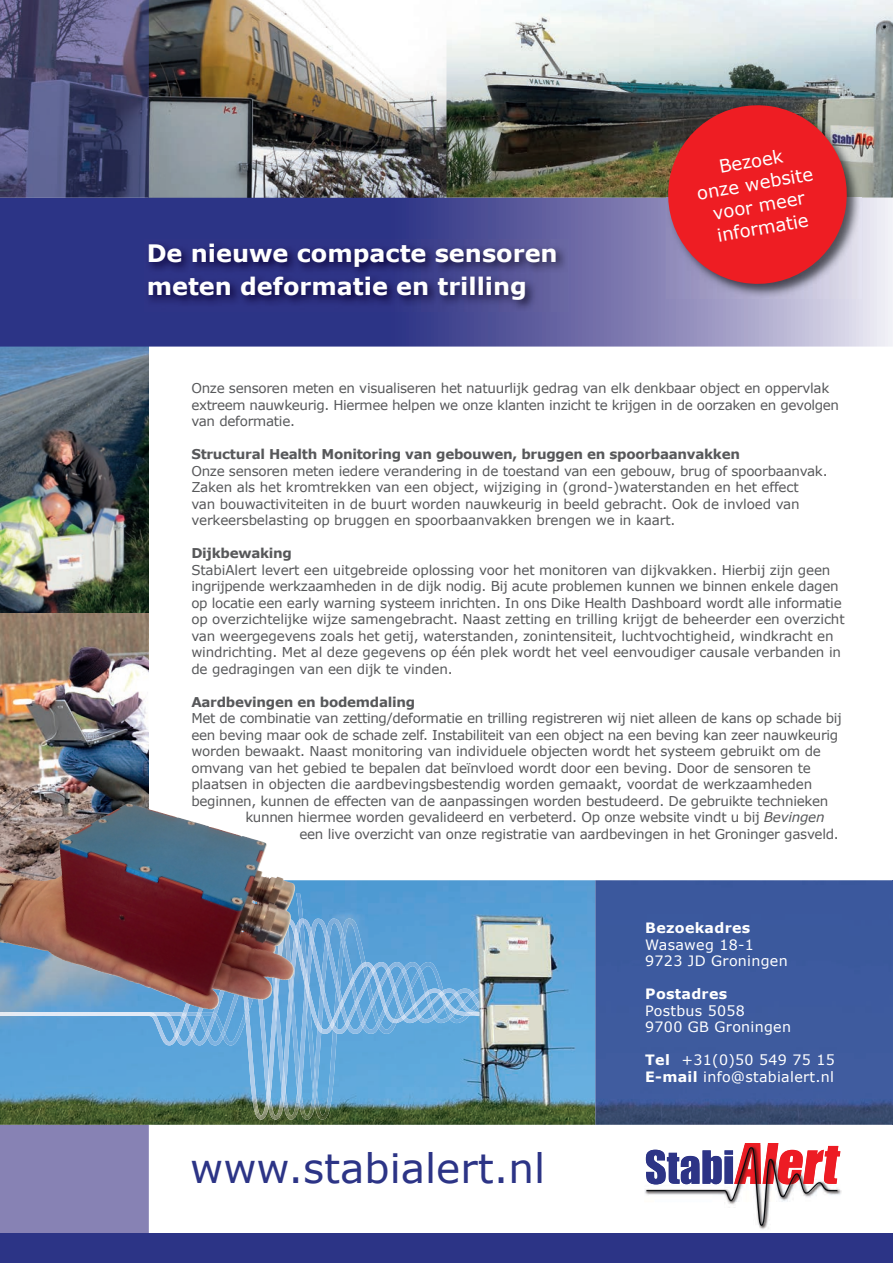
<style>
.page{position:relative;width:893px;height:1263px;background:#fff}
.page>*{position:absolute;margin:0;border:0;box-sizing:border-box;transform-origin:0 0}
.t1{font:40.5px "Verdana";color:#2c3486}
.t2{font:700 24px/33px "Verdana";color:#fff}
.t3{font:18px/22.5px "Verdana";color:#fff;text-align:center}
.t4{font:14.25px/16.5px "Verdana";letter-spacing:.02em;color:#fff}
.t5{font:700 14.25px "Verdana";letter-spacing:.02em;color:#fff}
.t6{font:13.5px/16.5px "Verdana";letter-spacing:-.02em;color:#57585a}
.t7{font:700 13.5px "Verdana";letter-spacing:-.02em;color:#57585a}
.s1{font-style:italic}
.s2{font-weight:700}
</style>
<div class="page">
<img style="left:149px;top:0;width:744px;height:198px">
<div style="left:0;top:1125px;width:149px;height:108px;background:#8782b4"></div>
<img style="left:0;top:0;width:149px;height:198px">
<img style="left:0;top:880px;width:595px;height:245px">
<svg style="left:646px;top:1143px;width:194px;height:83px"></svg>
<img style="left:0;top:347px;width:149px;height:533px">
<svg style="left:0;top:198px;width:893px;height:149px"></svg>
<img style="left:145px;top:240px;width:423px;height:72px">
<img style="left:666px;top:103px;width:195px;height:195px">
<svg style="left:661px;top:98px;width:193px;height:193px"></svg>
<img style="left:595px;top:880px;width:298px;height:245px">
<img style="left:159px;top:893px;width:20px;height:182px">
<img style="left:250px;top:1105px;width:17px;height:14px">
<div style="left:0;top:1016px;width:163px;height:23px;background:#59a1d8"></div>
<img style="left:267px;top:1105px;width:32px;height:14px">
<img style="left:149px;top:1016px;width:30px;height:22px">
<img style="left:0;top:1012px;width:149px;height:4px">
<img style="left:299px;top:1105px;width:29px;height:14px">
<img style="left:163px;top:893px;width:16px;height:119px">
<img style="left:149px;top:1012px;width:14px;height:4px">
<img style="left:453px;top:893px;width:26px;height:198px">
<div style="left:453px;top:919px;width:21px;height:114px;background:#59a1d8"></div>
<img style="left:453px;top:991px;width:20px;height:36px">
<svg style="left:453px;top:992px;width:12px;height:22px"></svg>
<svg style="left:476px;top:1001px;width:3px;height:6px"></svg>
<img style="left:179px;top:893px;width:274px;height:212px">
<svg style="left:196px;top:1012px;width:5px;height:7px"></svg>
<img style="left:163px;top:1012px;width:19px;height:4px">
<svg style="left:182px;top:1012px;width:5px;height:8px"></svg>
<img style="left:59px;top:803px;width:69px;height:42px">
<div style="left:0;top:1233px;width:893px;height:30px;background:#2c3486"></div>
<h2 class="t2" style="left:147px;top:237px;width:412px">De nieuwe compacte sensoren meten deformatie en trilling</h2>
<h3 class="t3" style="left:691px;top:161px;width:119px;rotate:-10deg">Bezoek<br>onze website voor meer informatie</h3>
<p class="t6" style="left:191px;top:380px;width:649px">Onze sensoren meten en visualiseren het natuurlijk gedrag van elk denkbaar object en oppervlak extreem nauwkeurig. Hiermee helpen we onze klanten inzicht te krijgen in de oorzaken en gevolgen van deformatie.</p>
<p class="t7" style="left:191px;top:445px;width:550px">Structural Health Monitoring van gebouwen, bruggen en spoorbaanvakken</p>
<p class="t6" style="left:191px;top:463px;width:638px">Onze sensoren meten iedere verandering in de toestand van een gebouw, brug of spoorbaanvak.<br>Zaken als het kromtrekken van een object, wijziging in (grond-)waterstanden en het effect<br>van bouwactiviteiten in de buurt worden nauwkeurig in beeld gebracht. Ook de invloed van verkeersbelasting op bruggen en spoorbaanvakken brengen we in kaart.</p>
<p class="t7" style="left:191px;top:544px;width:102px">Dijkbewaking</p>
<p class="t6" style="left:191px;top:562px;width:655px">StabiAlert levert een uitgebreide oplossing voor het monitoren van dijkvakken. Hierbij zijn geen ingrijpende werkzaamheden in de dijk nodig. Bij acute problemen kunnen we binnen enkele dagen op locatie een early warning systeem inrichten. In ons Dike Health Dashboard wordt alle informatie op overzichtelijke wijze samengebracht. Naast zetting en trilling krijgt de beheerder een overzicht van weergegevens zoals het getij, waterstanden, zonintensiteit, luchtvochtigheid, windkracht en windrichting. Met al deze gegevens op één plek wordt het veel eenvoudiger causale verbanden in de gedragingen van een dijk te vinden.</p>
<p class="t7" style="left:191px;top:693px;width:225px">Aardbevingen en bodemdaling</p>
<p class="t6" style="left:191px;top:710px;width:652px">Met de combinatie van zetting/deformatie en trilling registreren wij niet alleen de kans op schade bij</p>
<p class="t6" style="left:191px;top:726px;width:648px">een beving maar ook de schade zelf. Instabiliteit van een object na een beving kan zeer nauwkeurig</p>
<p class="t6" style="left:191px;top:743px;width:631px">worden bewaakt. Naast monitoring van individuele objecten wordt het systeem gebruikt om de</p>
<p class="t6" style="left:191px;top:759px;width:621px">omvang van het gebied te bepalen dat beïnvloed wordt door een beving. Door de sensoren te</p>
<p class="t6" style="left:191px;top:776px;width:622px">plaatsen in objecten die aardbevingsbestendig worden gemaakt, voordat de werkzaamheden</p>
<p class="t6" style="left:191px;top:792px;width:639px">beginnen, kunnen de effecten van de aanpassingen worden bestudeerd. De gebruikte technieken</p>
<p class="t6" style="left:245px;top:809px;width:581px">kunnen hiermee worden gevalideerd en verbeterd. Op onze website vindt u bij <span class="s1">Bevingen</span></p>
<p class="t6" style="left:299px;top:825px;width:541px">een live overzicht van onze registratie van aardbevingen in het Groninger gasveld.</p>
<h1 class="t1" style="left:190px;top:1143px;width:356px">www.stabialert.nl</h1>
<p class="t5" style="left:645px;top:919px;width:106px">Bezoekadres</p>
<p class="t4" style="left:645px;top:936px;width:144px">Wasaweg 18-1<br>9723 JD Groningen</p>
<p class="t5" style="left:645px;top:985px;width:83px">Postadres</p>
<p class="t4" style="left:645px;top:1002px;width:147px">Postbus 5058<br>9700 GB Groningen</p>
<p class="t4" style="left:645px;top:1052px;width:191px"><span class="s2">Tel</span> +31(0)50 549 75 15<br><span class="s2">E-mail</span> info@stabialert.nl</p>
</div>
